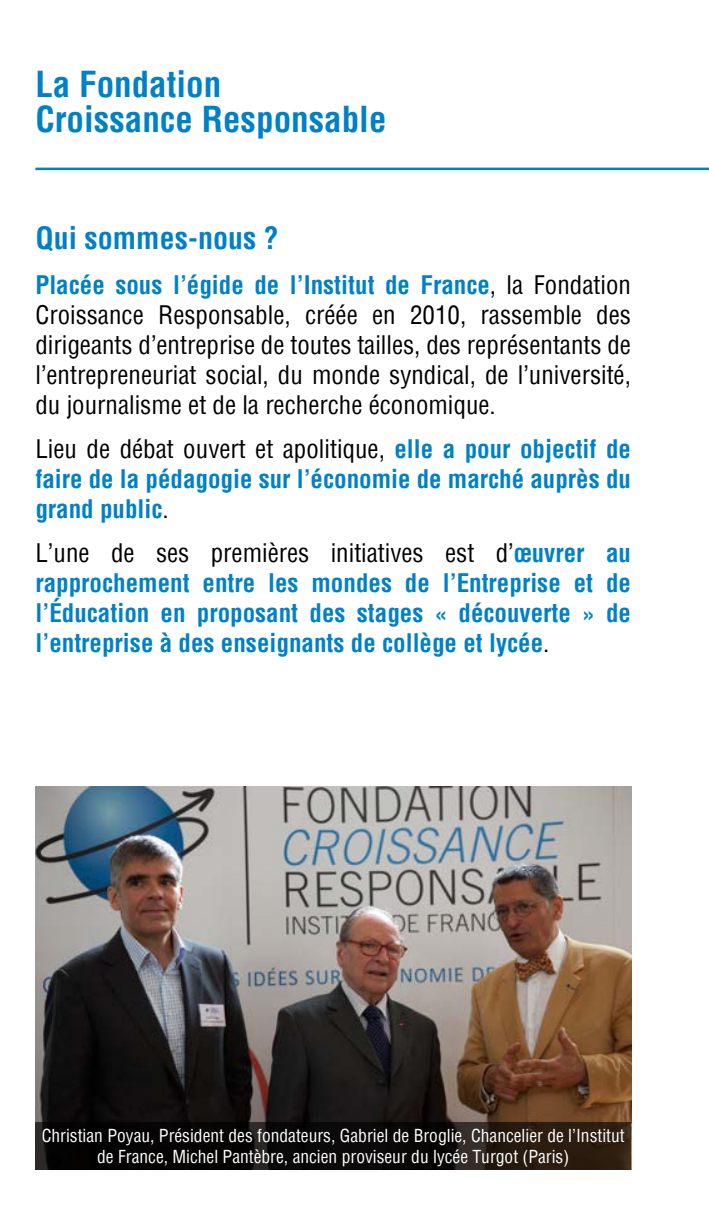
<style>
.page{position:relative;width:709px;height:1205px;background:#fff}
.page>*{position:absolute;margin:0;border:0;box-sizing:border-box;transform-origin:0 0}
.t1{font:700 condensed 35px/35px "Helvetica";color:#0081c7}
.t2{font:700 condensed 30px "Helvetica";color:#0081c7}
.t3{font:700 condensed 25px/30px "Helvetica";color:#0081c7;text-align:justify}
.t4{font:condensed 25px/30px "Helvetica";color:#000;text-align:justify}
.legende{font:condensed 17.5px/21px "Helvetica";color:#fff;text-align:center}
.s1{font-weight:700;color:#0081c7}
.s2{font-weight:400;color:#000}
</style>
<div class="page">
<img style="left:35px;top:787px;width:596px;height:335px">
<hr style="left:35px;top:168px;width:674px;height:2px;background:#0081c7">
<svg style="left:35px;top:1122px;width:596px;height:47px;background:#130e0a"></svg>
<p class="t1" style="left:35px;top:67px;width:352px">La Fondation<br>Croissance Responsable</p>
<p class="t2" style="left:35px;top:219px;width:245px">Qui sommes-nous ?</p>
<p class="t4" style="left:35px;top:269px;width:597px"><span class="s1">Placée sous l’égide de l’Institut de France</span>, la Fondation Croissance Responsable, créée en 2010, rassemble des dirigeants d’entreprise de toutes tailles, des représentants de l’entrepreneuriat social, du monde syndical, de l’université, du journalisme et de la recherche économique.</p>
<p class="t3" style="left:35px;top:433px;width:597px"><span class="s2">Lieu de débat ouvert et apolitique,</span> elle a pour objectif de faire de la pédagogie sur l’économie de marché auprès du grand public<span class="s2">.</span></p>
<p class="t3" style="left:35px;top:538px;width:597px"><span class="s2">L’une de ses premières initiatives est d’</span>œuvrer au rapprochement entre les mondes de l’Entreprise et de l’Éducation en proposant des stages « découverte » de l’entreprise à des enseignants de collège et lycée<span class="s2">.</span></p>
<p class="legende" style="left:42px;top:1125px;width:584px">Christian Poyau, Président des fondateurs, Gabriel de Broglie, Chancelier de l’Institut de France, Michel Pantèbre, ancien proviseur du lycée Turgot (Paris)</p>
</div>
